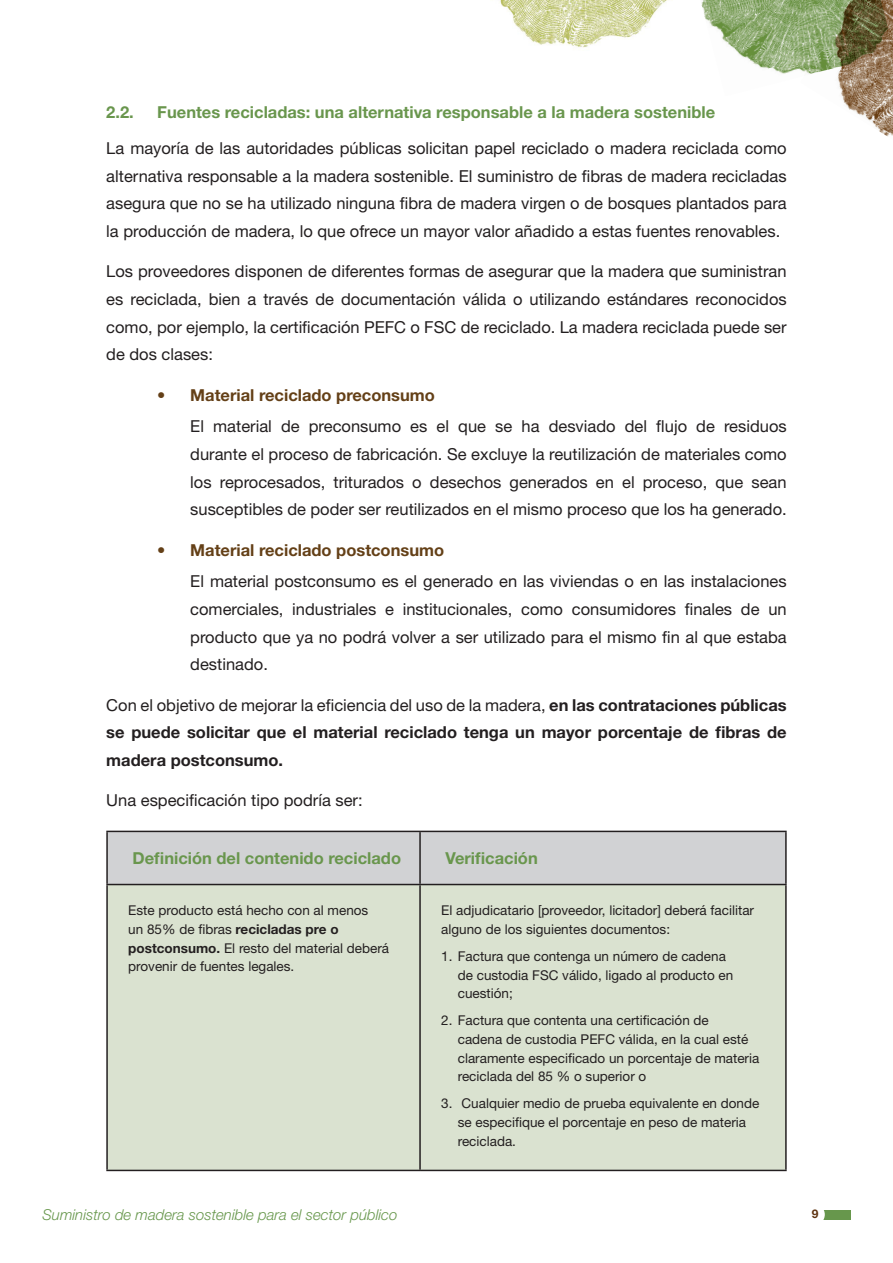
<style>
.page{position:relative;width:893px;height:1263px;background:#fff}
.page>*{position:absolute;margin:0;border:0;box-sizing:border-box;transform-origin:0 0}
.t1{font:16.5px/27.6px "Helvetica Neue LT Std";color:#231f20;text-align:justify}
.t2{font:700 16.5px/27.6px "Helvetica Neue LT Std";color:#231f20;text-align:justify}
.t3{font:700 16.5px "Helvetica Neue LT Std";color:#69964d}
.t4{font:700 16.5px "Helvetica Neue LT Std";color:#644017}
.t5{font:italic 300 15px "Helvetica Neue LT Std";color:#67974c}
.t6{font:13.5px/18.6px "Helvetica Neue LT Std";color:#231f20}
.t7{font:700 12px "Helvetica Neue LT Std";color:#5f3310}
.s1{font-weight:400}
.s2{font-weight:700}
</style>
<div class="page">
<div style="left:806px;top:1209px;width:44px;height:10px;background:#67974c"></div>
<div style="left:803px;top:1204px;width:22px;height:21px;background:#fff;border-radius:50%"></div>
<img style="left:500px;top:0;width:167px;height:48px">
<img style="left:701px;top:0;width:99px;height:74px">
<img style="left:800px;top:0;width:93px;height:137px">
<div style="left:108px;top:832px;width:677px;height:52px;background:#d1d2d4"></div>
<div style="left:108px;top:885px;width:677px;height:285px;background:#dae2d0"></div>
<hr style="left:106px;top:831px;width:314px;height:1px;background:#231f20">
<hr style="left:106px;top:832px;width:2px;height:52px;background:#231f20">
<hr style="left:420px;top:831px;width:367px;height:1px;background:#231f20">
<hr style="left:419px;top:832px;width:2px;height:52px;background:#231f20">
<hr style="left:785px;top:832px;width:2px;height:52px;background:#231f20">
<hr style="left:106px;top:884px;width:314px;height:1px;background:#231f20">
<hr style="left:106px;top:885px;width:2px;height:285px;background:#231f20">
<hr style="left:420px;top:884px;width:367px;height:1px;background:#231f20">
<hr style="left:419px;top:885px;width:2px;height:285px;background:#231f20">
<hr style="left:785px;top:885px;width:2px;height:285px;background:#231f20">
<hr style="left:106px;top:1170px;width:314px;height:1px;background:#231f20">
<hr style="left:420px;top:1170px;width:367px;height:1px;background:#231f20">
<p class="t3" style="left:106px;top:102px;width:29px">2.2.</p>
<p class="t3" style="left:157px;top:102px;width:559px">Fuentes recicladas: una alternativa responsable a la madera sostenible</p>
<p class="t1" style="left:106px;top:134px;width:682px">La mayoría de las autoridades públicas solicitan papel reciclado o madera reciclada como alternativa responsable a la madera sostenible. El suministro de fibras de madera recicladas asegura que no se ha utilizado ninguna fibra de madera virgen o de bosques plantados para la producción de madera, lo que ofrece un mayor valor añadido a estas fuentes renovables.</p>
<p class="t1" style="left:106px;top:257px;width:682px">Los proveedores disponen de diferentes formas de asegurar que la madera que suministran es reciclada, bien a través de documentación válida o utilizando estándares reconocidos como, por ejemplo, la certificación PEFC o FSC de reciclado. La madera reciclada puede ser de dos clases:</p>
<p class="t4" style="left:157px;top:384px;width:279px">• Material reciclado preconsumo</p>
<p class="t1" style="left:190px;top:412px;width:598px">El material de preconsumo es el que se ha desviado del flujo de residuos durante el proceso de fabricación. Se excluye la reutilización de materiales como los reprocesados, triturados o desechos generados en el proceso, que sean susceptibles de poder ser reutilizados en el mismo proceso que los ha generado.</p>
<p class="t4" style="left:157px;top:539px;width:288px">• Material reciclado postconsumo</p>
<p class="t1" style="left:190px;top:567px;width:598px">El material postconsumo es el generado en las viviendas o en las instalaciones comerciales, industriales e institucionales, como consumidores finales de un producto que ya no podrá volver a ser utilizado para el mismo fin al que estaba destinado.</p>
<p class="t2" style="left:106px;top:690px;width:682px"><span class="s1">Con el objetivo de mejorar la eficiencia del uso de la madera,</span> en las contrataciones públicas se puede solicitar que el material reciclado tenga un mayor porcentaje de fibras de madera postconsumo.</p>
<p class="t1" style="left:106px;top:786px;width:258px">Una especificación tipo podría ser:</p>
<p class="t3" style="left:133px;top:848px;width:270px">Definición del contenido reciclado</p>
<p class="t3" style="left:446px;top:848px;width:94px">Verificación</p>
<p class="t6" style="left:128px;top:901px;width:262px">Este producto está hecho con al menos<br>un 85% de fibras <span class="s2">recicladas pre o postconsumo.</span> El resto del material deberá provenir de fuentes legales.</p>
<p class="t6" style="left:441px;top:901px;width:314px">El adjudicatario [proveedor, licitador] deberá facilitar alguno de los siguientes documentos:</p>
<p class="t6" style="left:458px;top:947px;width:277px;text-indent:-16px">1. Factura que contenga un número de cadena de custodia FSC válido, ligado al producto en cuestión;</p>
<p class="t6" style="left:458px;top:1011px;width:303px;text-indent:-16px">2. Factura que contenta una certificación de<br>cadena de custodia PEFC válida, en la cual esté claramente especificado un porcentaje de materia reciclada del 85 % o superior o</p>
<p class="t6" style="left:458px;top:1094px;width:303px;text-indent:-16px">3. Cualquier medio de prueba equivalente en donde se especifique el porcentaje en peso de materia reciclada.</p>
<p class="t5" style="left:43px;top:1205px;width:356px">Suministro de madera sostenible para el sector público</p>
<p class="t7" style="left:812px;top:1206px;width:8px">9</p>
</div>
